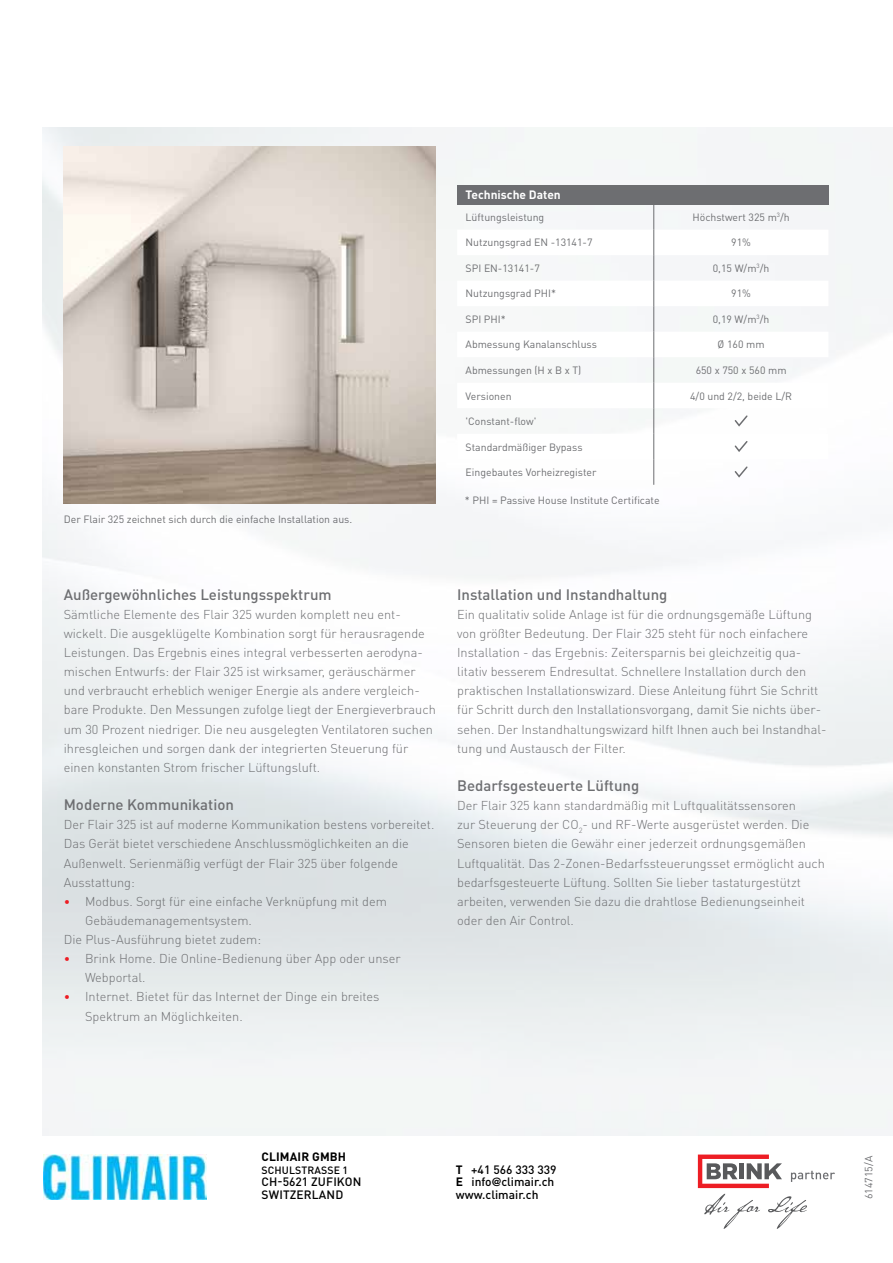
<style>
.page{position:relative;width:893px;height:1263px;background:#fff}
.page>*{position:absolute;margin:0;border:0;box-sizing:border-box;transform-origin:0 0}
.t1{font:500 15px "DIN Pro";color:#6d6e71}
.t2{font:300 12.75px/19.2px "DIN Pro";color:#6d6e71}
.t3{font:500 12px/12.8px "DIN Pro";color:#000}
.t4{font:700 12px "DIN Pro";color:#fff}
.t5{font:700 12px "DIN Pro";letter-spacing:.01em;color:#000}
.t6{font:10.5px "DIN Pro";color:#6d6e71}
.t7{font:500 10.5px "DIN Pro";letter-spacing:.01em;color:#000}
.s1{font-size:12px;color:#ed1d24}
.s2{font-weight:700}
.s3{font-family:"Syntax LT Std";font-weight:700}
</style>
<div class="page">
<img style="left:44px;top:1154px;width:162px;height:45px">
<svg style="left:698px;top:1154px;width:137px;height:75px"></svg>
<img style="left:43px;top:128px;width:850px;height:1007px">
<div style="left:457px;top:185px;width:371px;height:19px;background:#6d6e71"></div>
<svg style="left:457px;top:204px;width:371px;height:281px"></svg>
<img style="left:64px;top:147px;width:372px;height:356px">
<p class="t6" style="left:64px;top:511px;width:290px">Der Flair 325 zeichnet sich durch die einfache Installation aus.</p>
<p class="t4" style="left:466px;top:185px;width:97px">Technische Daten</p>
<p class="t6" style="left:466px;top:209px;width:80px">Lüftungsleistung</p>
<p class="t6" style="left:692px;top:209px;width:99px">Höchstwert 325 m<sup>3</sup>/h</p>
<p class="t6" style="left:466px;top:234px;width:128px">Nutzungsgrad EN -13141-7</p>
<p class="t6" style="left:731px;top:234px;width:21px">91%</p>
<p class="t6" style="left:466px;top:260px;width:76px">SPI EN-13141-7</p>
<p class="t6" style="left:713px;top:260px;width:58px">0,15 W/m<sup>3</sup>/h</p>
<p class="t6" style="left:466px;top:285px;width:92px">Nutzungsgrad PHI*</p>
<p class="t6" style="left:731px;top:285px;width:21px">91%</p>
<p class="t6" style="left:466px;top:311px;width:42px">SPI PHI*</p>
<p class="t6" style="left:713px;top:311px;width:58px">0,19 W/m<sup>3</sup>/h</p>
<p class="t6" style="left:466px;top:336px;width:133px">Abmessung Kanalanschluss</p>
<p class="t6" style="left:718px;top:336px;width:48px">Ø 160 mm</p>
<p class="t6" style="left:466px;top:362px;width:117px">Abmessungen (H x B x T)</p>
<p class="t6" style="left:696px;top:362px;width:92px">650 x 750 x 560 mm</p>
<p class="t6" style="left:466px;top:387px;width:47px">Versionen</p>
<p class="t6" style="left:690px;top:387px;width:103px">4/0 und 2/2, beide L/R</p>
<p class="t6" style="left:466px;top:413px;width:72px">'Constant-flow'</p>
<p class="t6" style="left:466px;top:438px;width:118px">Standardmäßiger Bypass</p>
<p class="t6" style="left:466px;top:464px;width:132px">Eingebautes Vorheizregister</p>
<p class="t6" style="left:465px;top:492px;width:196px">* PHI = Passive House Institute Certificate</p>
<p class="t1" style="left:64px;top:582px;width:269px">Außergewöhnliches Leistungsspektrum</p>
<p class="t2" style="left:64px;top:604px;width:374px">Sämtliche Elemente des Flair 325 wurden komplett neu ent&shy;wickelt. Die ausgeklügelte Kombination sorgt für herausragende Leistungen. Das Ergebnis eines integral verbesserten aerodyna&shy;mischen Entwurfs: der Flair 325 ist wirksamer, geräuschärmer und verbraucht erheblich weniger Energie als andere vergleich&shy;bare Produkte. Den Messungen zufolge liegt der Energieverbrauch um 30 Prozent niedriger. Die neu ausgelegten Ventilatoren suchen ihresgleichen und sorgen dank der integrierten Steuerung für einen konstanten Strom frischer Lüftungsluft.</p>
<p class="t1" style="left:64px;top:792px;width:172px">Moderne Kommunikation</p>
<p class="t2" style="left:64px;top:814px;width:372px">Der Flair 325 ist auf moderne Kommunikation bestens vorbereitet.<br>Das Gerät bietet verschiedene Anschlussmöglichkeiten an die Außenwelt. Serienmäßig verfügt der Flair 325 über folgende Ausstattung:</p>
<p class="t2" style="left:64px;top:891px;width:325px"><span class="s1">•</span> Modbus. Sorgt für eine einfache Verknüpfung mit dem</p>
<p class="t2" style="left:85px;top:910px;width:168px">Gebäudemanagementsystem.</p>
<p class="t2" style="left:64px;top:929px;width:199px">Die Plus-Ausführung bietet zudem:</p>
<p class="t2" style="left:85px;top:948px;width:317px;text-indent:-21px"><span class="s1">•</span> Brink Home. Die Online-Bedienung über App oder unser<br>Webportal.</p>
<p class="t2" style="left:85px;top:987px;width:296px;text-indent:-21px"><span class="s1">•</span> Internet. Bietet für das Internet der Dinge ein breites<br>Spektrum an Möglichkeiten.</p>
<p class="t1" style="left:457px;top:582px;width:212px">I nstallation und I nstandhaltung</p>
<p class="t2" style="left:457px;top:604px;width:371px">Ein qualitativ solide Anlage ist für die ordnungsgemäße Lüftung von größter Bedeutung. Der Flair 325 steht für noch einfachere Installation - das Ergebnis: Zeitersparnis bei gleichzeitig qua&shy;litativ besserem Endresultat. Schnellere Installation durch den praktischen Installationswizard. Diese Anleitung führt Sie Schritt für Schritt durch den Installationsvorgang, damit Sie nichts über&shy;sehen. Der Instandhaltungswizard hilft Ihnen auch bei Instandhal&shy;tung und Austausch der Filter.</p>
<p class="t1" style="left:457px;top:773px;width:184px">Bedarfsgesteuerte Lüftung</p>
<p class="t2" style="left:457px;top:795px;width:369px">Der Flair 325 kann standardmäßig mit Luftqualitätssensoren<br>zur Steuerung der CO<sub>2</sub>- und RF-Werte ausgerüstet werden. Die Sensoren bieten die Gewähr einer jederzeit ordnungsgemäßen Luftqualität. Das 2-Zonen-Bedarfssteuerungsset ermöglicht auch bedarfsgesteuerte Lüftung. Sollten Sie lieber tastaturgestützt arbeiten, verwenden Sie dazu die drahtlose Bedienungseinheit oder den Air Control.</p>
<p class="t5" style="left:262px;top:1146px;width:86px">Climair GMBH</p>
<p class="t7" style="left:262px;top:1161px;width:88px">schulstrasse 1</p>
<p class="t3" style="left:262px;top:1174px;width:99px">CH-5621 zufikon switzerlan d</p>
<p class="t3" style="left:456px;top:1162px;width:102px"><span class="s2">T</span> +41 566 333 339<br><span class="s2">E</span> info<span class="s3">@</span>climair.ch www.climair.ch</p>
<p class="t6" style="left:860px;top:1199px;width:45px;rotate:-90deg">614715/A</p>
</div>
